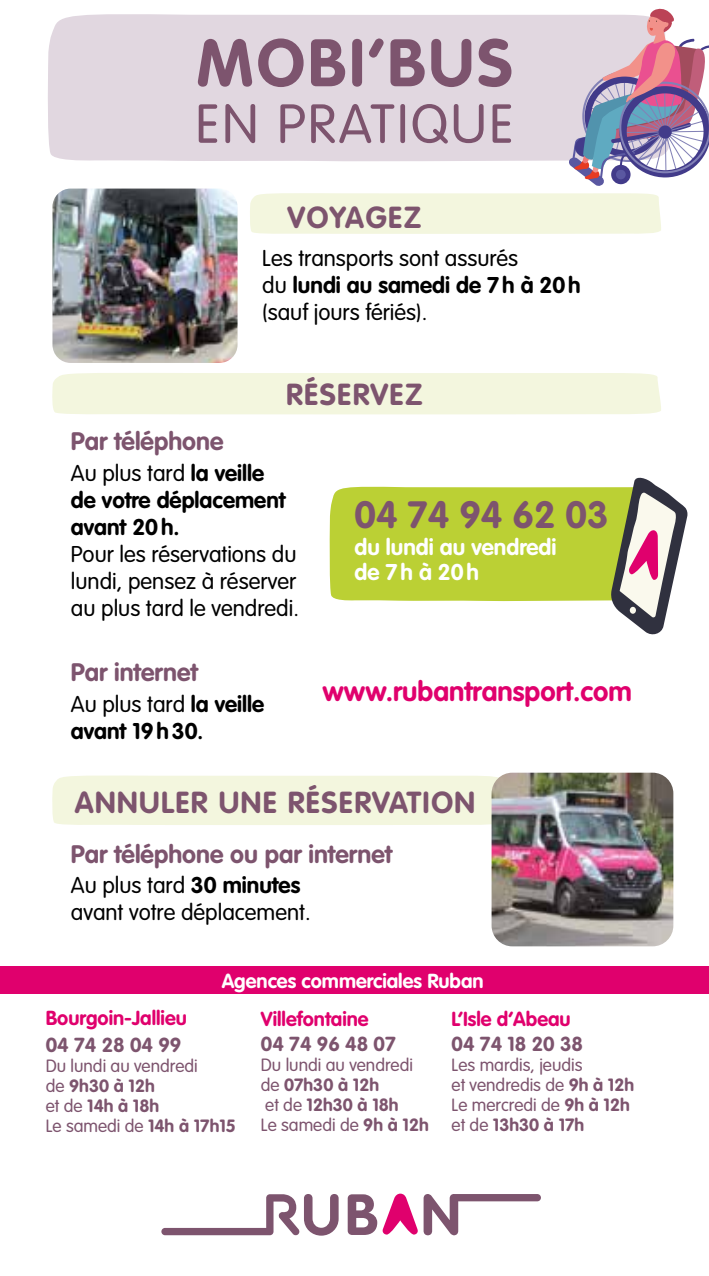
<style>
.page{position:relative;width:709px;height:1276px;background:#fff}
.page>*{position:absolute;margin:0;border:0;box-sizing:border-box;transform-origin:0 0}
.t1{font:700 66px "VAG Rounded Std";letter-spacing:.05em;color:#7d546e}
.t2{font:300 54px "VAG Rounded Std";letter-spacing:.05em;color:#7d546e}
.t3{font:700 37.5px "VAG Rounded Std";color:#7d546e}
.t4{font:700 30px "VAG Rounded Std";letter-spacing:.05em;color:#7d546e}
.t5{font:700 27.5px "VAG Rounded Std";color:#e0006d}
.t6{font:700 25px "VAG Rounded Std";color:#7d546e}
.t7{font:300 22.5px/27px "VAG Rounded Std";color:#000}
.t8{font:700 22.5px/27px "VAG Rounded Std";color:#000}
.t9{font:700 22.5px/25px "VAG Rounded Std";color:#fff}
.t10{font:700 20px "VAG Rounded Std";color:#e0006d}
.t11{font:700 20px "VAG Rounded Std";color:#7d546e}
.t12{font:700 20px "VAG Rounded Std";color:#fff}
.t13{font:300 17.5px/20px "VAG Rounded Std";color:#7d546e}
.s1{font-weight:700}
.s2{font-weight:300}
.s3{font-size:21.25px}
</style>
<div class="page">
<div style="left:48px;top:14px;width:520px;height:148px;background:#e1d7e0"></div>
<div style="left:250px;top:193px;width:411px;height:41px;background:#f3f6de"></div>
<div style="left:52px;top:373px;width:609px;height:41px;background:#f3f6de"></div>
<div style="left:329px;top:486px;width:281px;height:115px;background:#bbd034"></div>
<div style="left:52px;top:775px;width:439px;height:50px;background:#f3f6de"></div>
<div style="left:0;top:966px;width:709px;height:27px;background:#e0006d"></div>
<img style="left:52px;top:189px;width:185px;height:174px">
<img style="left:491px;top:772px;width:182px;height:174px">
<svg style="left:348px;top:1193px;width:193px;height:42px"></svg>
<svg style="left:161px;top:1194px;width:177px;height:41px"></svg>
<svg style="left:568px;top:8px;width:141px;height:178px"></svg>
<svg style="left:610px;top:477px;width:78px;height:158px"></svg>
<h1 class="t1" style="left:196px;top:24px;width:318px">MOBI’BUS</h1>
<h2 class="t2" style="left:195px;top:93px;width:319px">EN PRATIQUE</h2>
<h3 class="t4" style="left:287px;top:199px;width:135px">VOYAGEZ</h3>
<p class="t7" style="left:262px;top:245px;width:320px">Les transports sont assurés<br>du <span class="s1">lundi au samedi de 7h à 20h </span>(sauf jours fériés).</p>
<h3 class="t4" style="left:286px;top:377px;width:138px">RÉSERVEZ</h3>
<h3 class="t6" style="left:71px;top:427px;width:154px">Par téléphone</h3>
<p class="t8" style="left:71px;top:460px;width:216px"><span class="s2">Au plus tard</span> la veille de votre déplacement avant 20h.</p>
<p class="t7" style="left:71px;top:541px;width:229px">Pour les réservations du lundi, pensez à réserver au plus tard le vendredi.</p>
<h3 class="t6" style="left:71px;top:658px;width:129px">Par internet</h3>
<p class="t8" style="left:71px;top:691px;width:195px"><span class="s2">Au plus tard</span> la veille avant 19h30<span class="s3">.</span></p>
<h3 class="t3" style="left:354px;top:492px;width:256px">04 74 94 62 03</h3>
<p class="t9" style="left:354px;top:535px;width:203px">du lundi au vendredi de 7h à 20h</p>
<h3 class="t5" style="left:322px;top:675px;width:311px">www.rubantransport.com</h3>
<h3 class="t4" style="left:75px;top:784px;width:402px">ANNULER UNE RÉSERVATION</h3>
<h3 class="t6" style="left:71px;top:839px;width:323px">Par téléphone ou par internet</h3>
<p class="t7" style="left:71px;top:873px;width:241px">Au plus tard <span class="s1">30 minutes </span>avant votre déplacement.</p>
<p class="t12" style="left:222px;top:969px;width:263px">Agences commerciales Ruban</p>
<p class="t10" style="left:46px;top:1005px;width:143px">Bourgoin-Jallieu</p>
<p class="t11" style="left:46px;top:1032px;width:137px">04 74 28 04 99</p>
<p class="t13" style="left:46px;top:1056px;width:192px">Du lundi au vendredi<br>de <span class="s1">9h30 à 12h<br></span>et de <span class="s1">14h à 18h<br></span>Le samedi de <span class="s1">14h à 17h15</span></p>
<p class="t10" style="left:261px;top:1007px;width:109px">Villefontaine</p>
<p class="t11" style="left:261px;top:1032px;width:136px">04 74 96 48 07</p>
<p class="t13" style="left:261px;top:1055px;width:169px">Du lundi au vendredi de <span class="s1">07h30 à 12h<br></span>et de <span class="s1">12h30 à 18h<br></span>Le samedi de <span class="s1">9h à 12h</span></p>
<p class="t10" style="left:451px;top:1007px;width:121px">L’Isle d’Abeau</p>
<p class="t11" style="left:451px;top:1032px;width:133px">04 74 18 20 38</p>
<p class="t13" style="left:451px;top:1055px;width:184px">Les mardis, jeudis<br>et vendredis de <span class="s1">9h à 12h<br></span>Le mercredi de <span class="s1">9h à 12h </span>et de <span class="s1">13h30 à 17h</span></p>
</div>
